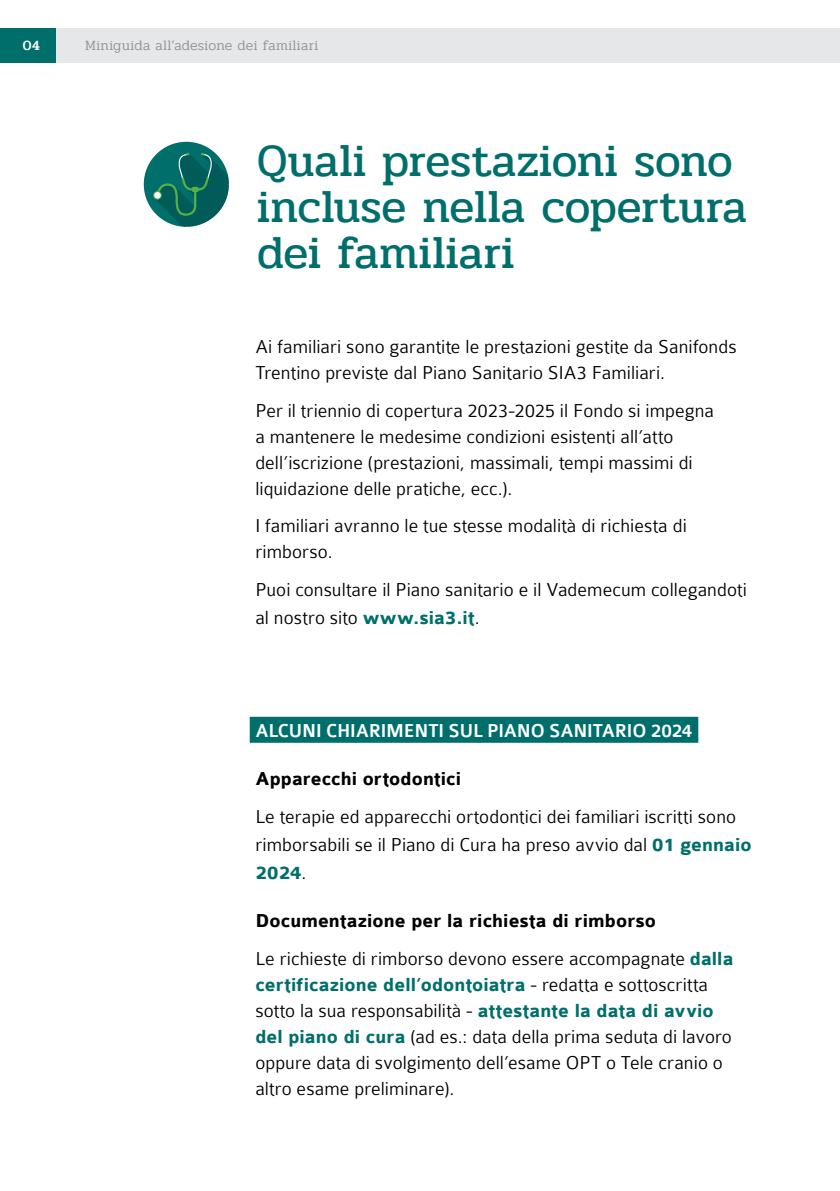
<style>
.page{position:relative;width:840px;height:1191px;background:#fff}
.page>*{position:absolute;margin:0;border:0;box-sizing:border-box;transform-origin:0 0}
.t1{font:46px/46px "Pridi";letter-spacing:-.005em;color:#006f6c}
.t2{font:300 20px/26px "Colaborate";letter-spacing:.005em;color:#000}
.t3{font:500 20px "Colaborate";letter-spacing:-.015em;color:#fff}
.t4{font:700 20px "Colaborate";letter-spacing:.005em;color:#000}
.t5{font:300 14px "Pridi";letter-spacing:.025em;color:#939598}
.t6{font:500 14px "Pridi";color:#fff}
.s1{font-weight:700;color:#006f6c}
.s2{font-weight:700}
</style>
<div class="page">
<div style="left:0;top:28px;width:57px;height:34px;background:#006f6c"></div>
<div style="left:57px;top:28px;width:782px;height:34px;background:#e6e7e8"></div>
<div style="left:249px;top:717px;width:449px;height:26px;background:#006f6c"></div>
<div style="left:144px;top:142px;width:85px;height:85px;background:#006f6c;border-radius:50%"></div>
<svg style="left:154px;top:153px;width:75px;height:74px"></svg>
<p class="t6" style="left:23px;top:35px;width:18px">04</p>
<p class="t5" style="left:85px;top:36px;width:234px">Miniguida all’adesione dei familiari</p>
<h1 class="t1" style="left:257px;top:139px;width:491px">Quali prestazioni sono incluse nella copertura dei familiari</h1>
<p class="t2" style="left:255px;top:334px;width:482px">Ai familiari sono garantite le prestazioni gestite da Sanifonds<br>Trentino previste dal Piano Sanitario SIA3 Familiari.</p>
<p class="t2" style="left:255px;top:397px;width:460px">Per il triennio di copertura 2023-2025 il Fondo si impegna a mantenere le medesime condizioni esistenti all’atto dell’iscrizione (prestazioni, massimali, tempi massimi di liquidazione delle pratiche, ecc.).</p>
<p class="t2" style="left:255px;top:513px;width:432px">I familiari avranno le tue stesse modalità di richiesta di rimborso.</p>
<p class="t2" style="left:255px;top:575px;width:492px;line-height:28px">Puoi consultare il Piano sanitario e il Vademecum collegandoti al nostro sito <span class="s1">www.sia3.it</span>.</p>
<p class="t3" style="left:255px;top:720px;width:438px">ALCUNI CHIARIMENTI SUL PIANO SANITARIO 2024</p>
<p class="t4" style="left:255px;top:768px;width:207px">Apparecchi ortodontici</p>
<p class="t2" style="left:255px;top:802px;width:497px;line-height:28px">Le terapie ed apparecchi ortodontici dei familiari iscritti sono rimborsabili se il Piano di Cura ha preso avvio dal <span class="s1">01 gennaio<br>2024</span>.</p>
<p class="t2" style="left:255px;top:902px;width:479px;line-height:37.4px"><span class="s2">Documentazione per la richiesta di rimborso<br></span>Le richieste di rimborso devono essere accompagnate <span class="s1">dalla</span></p>
<p class="t2" style="left:255px;top:971px;width:477px"><span class="s1">certificazione dell’odontoiatra</span> - redatta e sottoscritta sotto la sua responsabilità - <span class="s1">attestante la data di avvio del piano di cura</span> (ad es.: data della prima seduta di lavoro oppure data di svolgimento dell’esame OPT o Tele cranio o altro esame preliminare).</p>
</div>
